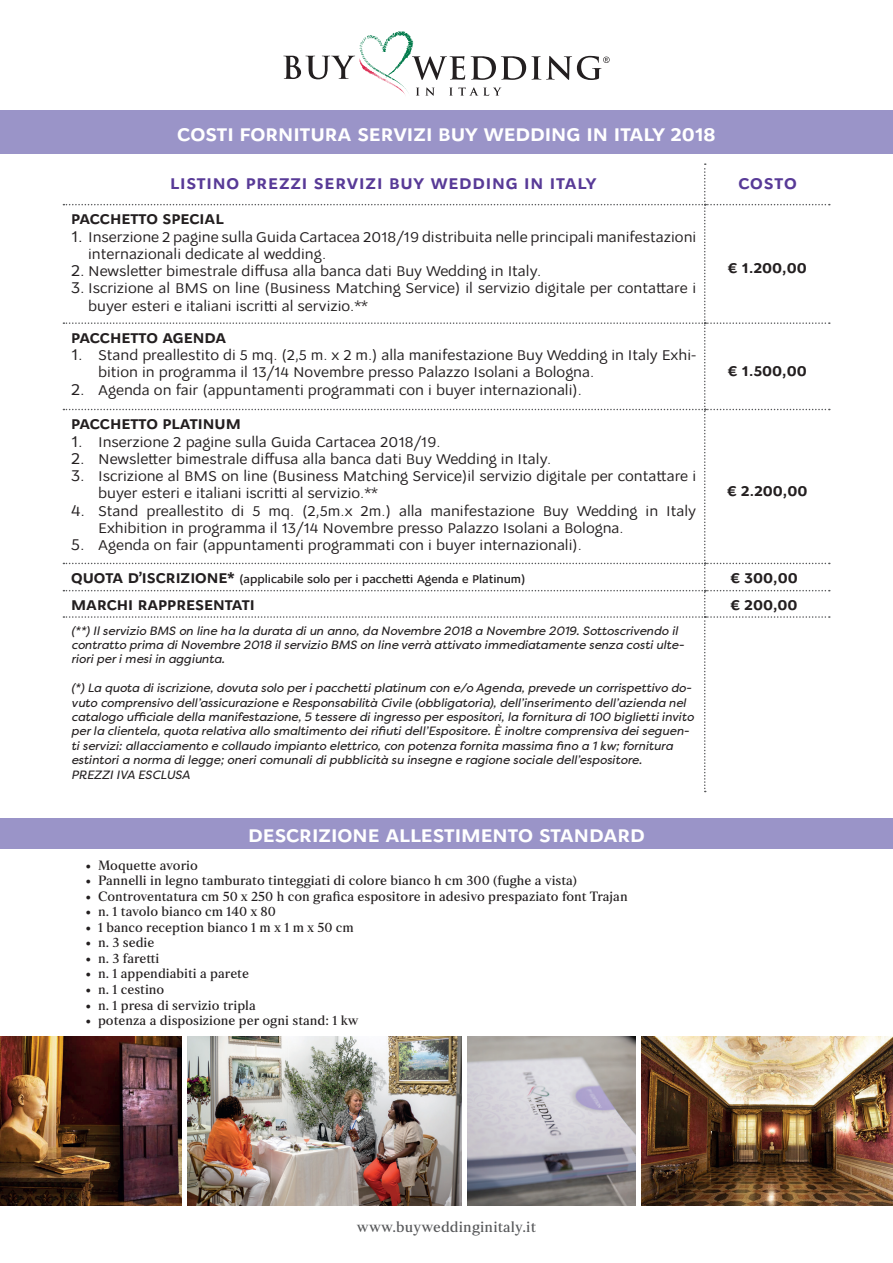
<style>
.page{position:relative;width:893px;height:1263px;background:#fff}
.page>*{position:absolute;margin:0;border:0;box-sizing:border-box;transform-origin:0 0}
.t1{font:700 19.5px "Osnova Pro";color:#fff}
.t2{font:700 16.5px "Osnova Pro";letter-spacing:.05em;color:#583a97}
.t3{font:15px/17.2px "Osnova Pro";color:#231f20}
.t4{font:700 15px "Osnova Pro";color:#231f20}
.t5{font:15px "Strato Pro";letter-spacing:.01em;color:#57585a}
.t6{font:13.5px "Strato Pro";color:#231f20}
.t7{font:italic 12px/14.4px "Filson Pro";color:#231f20}
.t8{font:500 12px "Osnova Pro";color:#231f20}
.s1{font-size:16.5px}
.s2{font-weight:700;font-size:15px}
</style>
<div class="page">
<div style="left:0;top:110px;width:893px;height:44px;background:#9a94c8"></div>
<img style="left:187px;top:1036px;width:274px;height:169px">
<img style="left:467px;top:1036px;width:169px;height:169px">
<img style="left:0;top:1036px;width:181px;height:169px">
<img style="left:642px;top:1036px;width:251px;height:169px">
<div style="left:0;top:818px;width:893px;height:31px;background:#9a94c8"></div>
<svg style="left:283px;top:31px;width:327px;height:65px"></svg>
<svg style="left:63px;top:163px;width:767px;height:629px"></svg>
<h1 class="t1" style="left:177px;top:122px;width:540px">COSTI FORNITURA SERVIZI BUY WEDDING IN ITALY 2018</h1>
<p class="t2" style="left:170px;top:174px;width:428px">LISTINO PREZZI SERVIZI BUY WEDDING IN ITALY</p>
<p class="t2" style="left:738px;top:174px;width:60px">COSTO</p>
<p class="t4" style="left:71px;top:210px;width:154px">PACCHETTO SPECIAL</p>
<p class="t3" style="left:88px;top:228px;width:610px;text-indent:-17px"><span class="s1">1.</span> Inserzione 2 pagine sulla Guida Cartacea 2018/19 distribuita nelle principali manifestazioni internazionali dedicate al wedding.</p>
<p class="t3" style="left:71px;top:263px;width:471px"><span class="s1">2.</span> Newsletter bimestrale diffusa alla banca dati Buy Wedding in Italy.</p>
<p class="t3" style="left:88px;top:280px;width:610px;text-indent:-17px"><span class="s1">3.</span> Iscrizione al BMS on line (Business Matching Service) il servizio digitale per contattare i buyer esteri e italiani iscritti al servizio.**</p>
<p class="t4" style="left:727px;top:259px;width:81px">€ 1.200,00</p>
<p class="t4" style="left:71px;top:329px;width:157px">PACCHETTO AGENDA</p>
<p class="t3" style="left:98px;top:347px;width:600px;text-indent:-27px"><span class="s1">1.</span> Stand preallestito di 5 mq. (2,5 m. x 2 m.) alla manifestazione Buy Wedding in Italy Exhi&shy;bition in programma il 13/14 Novembre presso Palazzo Isolani a Bologna.</p>
<p class="t3" style="left:71px;top:381px;width:512px"><span class="s1">2.</span> Agenda on fair (appuntamenti programmati con i buyer internazionali).</p>
<p class="t4" style="left:71px;top:415px;width:171px">PACCHETTO PLATINUM</p>
<p class="t3" style="left:71px;top:433px;width:371px"><span class="s1">1.</span> Inserzione 2 pagine sulla Guida Cartacea 2018/19.</p>
<p class="t3" style="left:71px;top:450px;width:481px"><span class="s1">2.</span> Newsletter bimestrale diffusa alla banca dati Buy Wedding in Italy.</p>
<p class="t3" style="left:98px;top:467px;width:600px;text-indent:-27px"><span class="s1">3.</span> Iscrizione al BMS on line (Business Matching Service)il servizio digitale per contattare i buyer esteri e italiani iscritti al servizio.**</p>
<p class="t3" style="left:98px;top:502px;width:600px;text-indent:-27px"><span class="s1">4.</span> Stand preallestito di 5 mq. (2,5m.x 2m.) alla manifestazione Buy Wedding in Italy<br>Exhibition in programma il 13/14 Novembre presso Palazzo Isolani a Bologna.</p>
<p class="t3" style="left:71px;top:536px;width:512px"><span class="s1">5.</span> Agenda on fair (appuntamenti programmati con i buyer internazionali).</p>
<p class="t4" style="left:727px;top:362px;width:81px">€ 1.500,00</p>
<p class="t4" style="left:727px;top:482px;width:82px">€ 2.200,00</p>
<p class="t8" style="left:71px;top:572px;width:456px"><span class="s2">QUOTA D’ISCRIZIONE*</span> (applicabile solo per i pacchetti Agenda e Platinum)</p>
<p class="t4" style="left:730px;top:569px;width:69px">€ 300,00</p>
<p class="t4" style="left:71px;top:596px;width:185px">MARCHI RAPPRESENTATI</p>
<p class="t4" style="left:730px;top:596px;width:69px">€ 200,00</p>
<p class="t7" style="left:71px;top:623px;width:614px">(**) Il servizio BMS on line ha la durata di un anno, da Novembre 2018 a Novembre 2019. Sottoscrivendo il contratto prima di Novembre 2018 il servizio BMS on line verrà attivato immediatamente senza costi ulte&shy;riori per i mesi in aggiunta.</p>
<p class="t7" style="left:71px;top:681px;width:624px">(*) La quota di iscrizione, dovuta solo per i pacchetti platinum con e/o Agenda, prevede un corrispettivo do&shy;vuto comprensivo dell’assicurazione e Responsabilità Civile (obbligatoria), dell’inserimento dell’azienda nel catalogo ufficiale della manifestazione, 5 tessere di ingresso per espositori, la fornitura di 100 biglietti invito per la clientela, quota relativa allo smaltimento dei rifiuti dell’Espositore. È inoltre comprensiva dei seguen&shy;ti servizi: allacciamento e collaudo impianto elettrico, con potenza fornita massima fino a 1 kw; fornitura estintori a norma di legge; oneri comunali di pubblicità su insegne e ragione sociale dell’espositore.<br>PREZZI IVA ESCLUSA</p>
<h1 class="t1" style="left:248px;top:823px;width:398px">DESCRIZIONE ALLESTIMENTO STANDARD</h1>
<p class="t6" style="left:85px;top:857px;width:114px">• Moquette avorio</p>
<p class="t6" style="left:85px;top:872px;width:493px">• Pannelli in legno tamburato tinteggiati di colore bianco h cm 300 (fughe a vista)</p>
<p class="t6" style="left:85px;top:888px;width:544px">• Controventatura cm 50 x 250 h con grafica espositore in adesivo prespaziato font Trajan</p>
<p class="t6" style="left:85px;top:903px;width:192px">• n. 1 tavolo bianco cm 140 x 80</p>
<p class="t6" style="left:85px;top:919px;width:270px">• 1 banco reception bianco 1 m x 1 m x 50 cm</p>
<p class="t6" style="left:85px;top:934px;width:71px">• n. 3 sedie</p>
<p class="t6" style="left:85px;top:950px;width:76px">• n. 3 faretti</p>
<p class="t6" style="left:85px;top:965px;width:165px">• n. 1 appendiabiti a parete</p>
<p class="t6" style="left:85px;top:981px;width:81px">• n. 1 cestino</p>
<p class="t6" style="left:85px;top:996px;width:172px">• n. 1 presa di servizio tripla</p>
<p class="t6" style="left:85px;top:1012px;width:275px">• potenza a disposizione per ogni stand: 1 kw</p>
<p class="t5" style="left:357px;top:1217px;width:181px">www.buyweddinginitaly.it</p>
</div>
